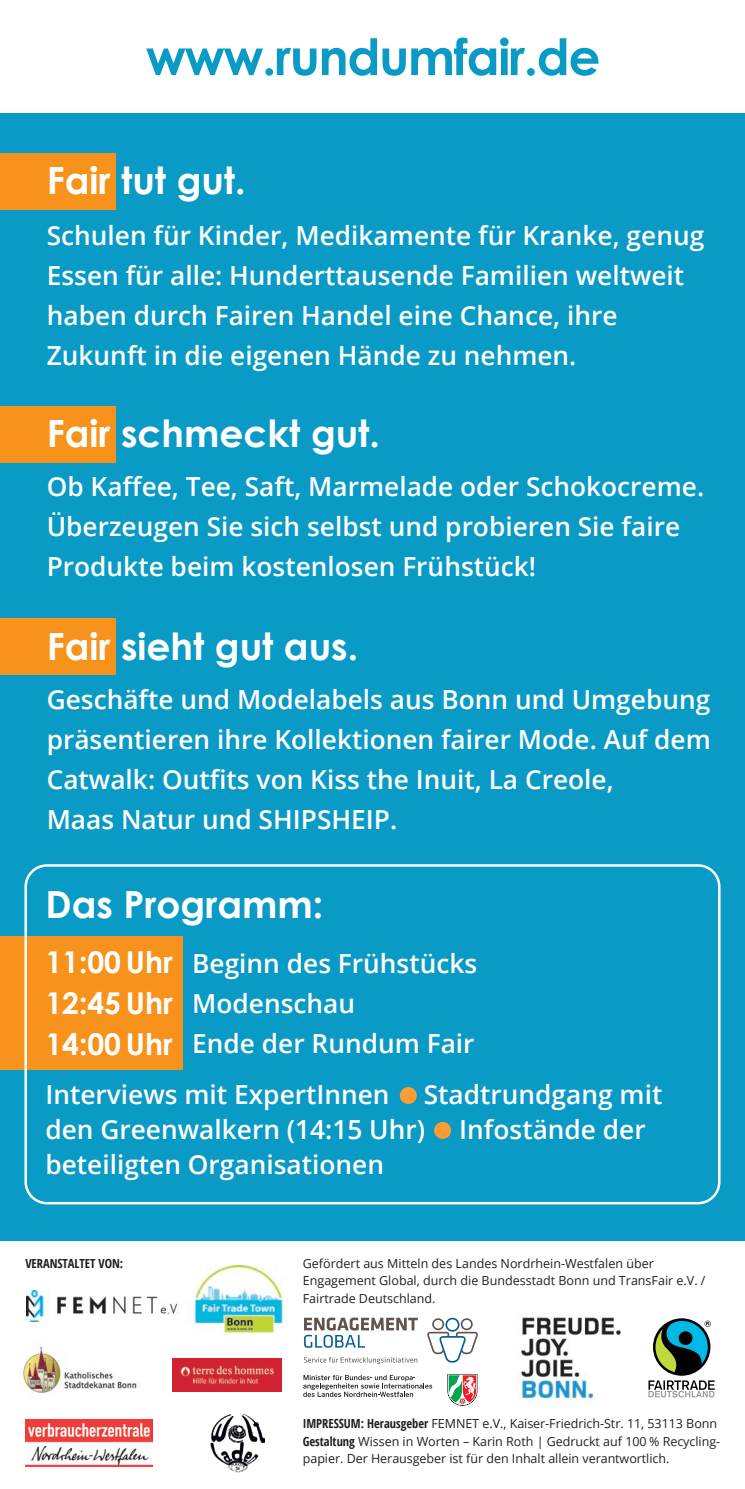
<style>
.page{position:relative;width:745px;height:1489px;background:#fff}
.page>*{position:absolute;margin:0;border:0;box-sizing:border-box;transform-origin:0 0}
.t1{font:700 50px "Century Gothic";letter-spacing:-.025em;color:#099ac5}
.t2{font:700 37.5px "Century Gothic";color:#fff}
.t3{font:700 30px/41px "Century Gothic";color:#fff;text-align:justify}
.t4{font:600 26.25px/40px "Open Sans";color:#fff}
.t5{font:12.5px/17.5px "Open Sans";letter-spacing:-.005em;color:#231f20}
.t6{font:700 condensed 12.5px "Open Sans";letter-spacing:-.005em;color:#231f20}
.s1{font-weight:700;font-stretch:condensed}
</style>
<div class="page">
<div style="left:0;top:113px;width:744px;height:1127px;background:#099ac5"></div>
<img style="left:178px;top:1265px;width:105px;height:112px">
<img style="left:25px;top:1419px;width:127px;height:47px">
<img style="left:210px;top:1414px;width:54px;height:58px">
<img style="left:26px;top:1290px;width:152px;height:31px">
<img style="left:22px;top:1346px;width:118px;height:48px">
<img style="left:172px;top:1358px;width:109px;height:33px">
<img style="left:518px;top:1317px;width:104px;height:82px">
<svg style="left:651px;top:1317px;width:59px;height:59px"></svg>
<svg style="left:652px;top:1318px;width:58px;height:57px"></svg>
<svg style="left:655px;top:1320px;width:55px;height:51px;background:#3c776f"></svg>
<svg style="left:648px;top:1380px;width:66px;height:17px"></svg>
<svg style="left:427px;top:1317px;width:51px;height:45px"></svg>
<svg style="left:304px;top:1317px;width:113px;height:30px"></svg>
<svg style="left:304px;top:1357px;width:113px;height:6px"></svg>
<svg style="left:447px;top:1374px;width:30px;height:31px"></svg>
<svg style="left:303px;top:1374px;width:129px;height:22px"></svg>
<div style="left:0;top:153px;width:116px;height:56px;background:#f7931d"></div>
<div style="left:0;top:406px;width:116px;height:56px;background:#f7931d"></div>
<div style="left:0;top:618px;width:116px;height:57px;background:#f7931d"></div>
<div style="left:0;top:936px;width:182px;height:133px;background:#f7931d"></div>
<div style="left:24px;top:864px;width:696px;height:340px;border:2px solid #fff;border-radius:21px"></div>
<div style="left:399px;top:1086px;width:17px;height:17px;background:#f89e35;border-radius:50%"></div>
<div style="left:434px;top:1121px;width:17px;height:17px;background:#f89e35;border-radius:50%"></div>
<h1 class="t1" style="left:146px;top:19px;width:456px">www.rundumfair.de</h1>
<h2 class="t2" style="left:47px;top:152px;width:200px">Fair tut gut.</h2>
<p class="t4" style="left:47px;top:214px;width:658px">Schulen für Kinder, Medikamente für Kranke, genug Essen für alle: Hunderttausende Familien weltweit haben durch Fairen Handel eine Chance, ihre Zukunft in die eigenen Hände zu nehmen.</p>
<h2 class="t2" style="left:47px;top:405px;width:335px">Fair schmeckt gut.</h2>
<p class="t4" style="left:47px;top:466px;width:658px">Ob Kaffee, Tee, Saft, Marmelade oder Schokocreme.<br>Überzeugen Sie sich selbst und probieren Sie faire<br>Produkte beim kostenlosen Frühstück!</p>
<h2 class="t2" style="left:47px;top:617px;width:313px">Fair sieht gut aus.</h2>
<p class="t4" style="left:47px;top:678px;width:665px">Geschäfte und Modelabels aus Bonn und Umgebung präsentieren ihre Kollektionen fairer Mode. Auf dem Catwalk: Outfits von Kiss the Inuit, La Creole,<br>Maas Natur und SHIPSHEIP.</p>
<h2 class="t2" style="left:45px;top:875px;width:279px">Das Programm:</h2>
<p class="t3" style="left:45px;top:940px;width:129px">11:00 Uhr 12:45 Uhr 14:00 Uhr</p>
<p class="t4" style="left:45px;top:1073px;width:345px">Interviews mit ExpertInnen</p>
<p class="t4" style="left:192px;top:942px;width:286px">Beginn des Frühstücks<br>Modenschau<br>Ende der Rundum Fair</p>
<p class="t4" style="left:45px;top:1076px;width:618px;line-height:35px;text-indent:378px">Stadtrundgang mit den Greenwalkern (14:15 Uhr)</p>
<p class="t4" style="left:459px;top:1108px;width:188px">Infostände der</p>
<p class="t4" style="left:45px;top:1143px;width:340px">beteiligten Organisationen</p>
<p class="t6" style="left:25px;top:1254px;width:99px">VERANSTALTET VON:</p>
<p class="t5" style="left:302px;top:1253px;width:404px">Gefördert aus Mitteln des Landes Nordrhein-Westfalen über<br>Engagement Global, durch die Bundesstadt Bonn und TransFair e.V. /<br>Fairtrade Deutschland.</p>
<p class="t5" style="left:302px;top:1414px;width:418px"><span class="s1">IMPRESSUM: Herausgeber</span> FEMNET e.V., Kaiser-Friedrich-Str. 11, 53113 Bonn<br><span class="s1">Gestaltung</span> Wissen in Worten – Karin Roth | Gedruckt auf 100 % Recycling&shy;papier. Der Herausgeber ist für den Inhalt allein verantwortlich.</p>
</div>
